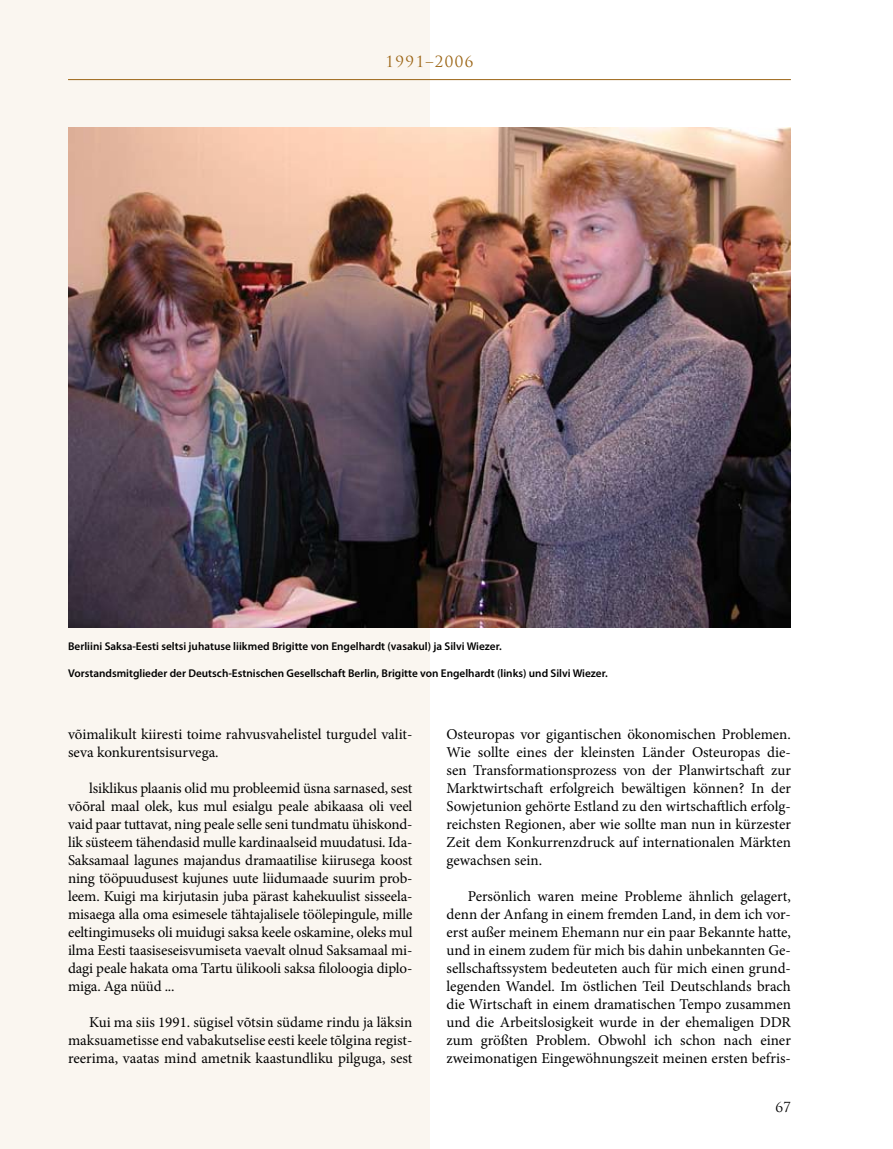
<style>
.page{position:relative;width:893px;height:1149px;background:#fff}
.page>*{position:absolute;margin:0;border:0;box-sizing:border-box;transform-origin:0 0}
.t1{font:15px/18px "Minion Pro";letter-spacing:-.005em;color:#000;text-align:justify}
.t2{font:15px "Trajan Pro";letter-spacing:.1em;color:#9b6414}
.t3{font:13.5px "Trajan Pro";color:#000}
.t4{font:600 11.25px "Myriad Pro";color:#000}
</style>
<div class="page">
<div style="left:0;top:0;width:429px;height:1148px;background:#faf6f0"></div>
<hr style="left:68px;top:79px;width:723px;height:1px;background:#9b6414">
<img style="left:68px;top:128px;width:723px;height:499px">
<p class="t2" style="left:385px;top:52px;width:90px">1991–2006</p>
<p class="t4" style="left:68px;top:639px;width:435px">Berliini Saksa-Eesti seltsi juhatuse liikmed Brigitte von Engelhardt (vasakul) ja Silvi Wiezer.</p>
<p class="t4" style="left:68px;top:666px;width:541px">Vorstandsmitglieder der Deutsch-Estnischen Gesellschaft Berlin, Brigitte von Engelhardt (links) und Silvi Wiezer.</p>
<p class="t1" style="left:68px;top:724px;width:346px">võimalikult kiiresti toime rahvusvahelistel turgudel valit&shy;seva konkurentsisurvega.</p>
<p class="t1" style="left:68px;top:778px;width:346px;text-indent:21px">lsiklikus plaanis olid mu probleemid üsna sarnased, sest võõral maal olek, kus mul esialgu peale abikaasa oli veel vaid paar tuttavat, ning peale selle seni tundmatu ühiskond&shy;lik süsteem tähendasid mulle kardinaalseid muudatusi. Ida-Saksamaal lagunes majandus dramaatilise kiirusega koost ning tööpuudusest kujunes uute liidumaade suurim prob&shy;leem. Kuigi ma kirjutasin juba pärast kahekuulist sisseela&shy;misaega alla oma esimesele tähtajalisele töölepingule, mille eeltingimuseks oli muidugi saksa keele oskamine, oleks mul ilma Eesti taasiseseisvumiseta vaevalt olnud Saksamaal mi&shy;dagi peale hakata oma Tartu ülikooli saksa filoloogia diplo&shy;miga. Aga nüüd ...</p>
<p class="t1" style="left:68px;top:1012px;width:346px;text-indent:21px">Kui ma siis 1991. sügisel võtsin südame rindu ja läksin maksuametisse end vabakutselise eesti keele tõlgina regist&shy;reerima, vaatas mind ametnik kaastundliku pilguga, sest</p>
<p class="t1" style="left:446px;top:724px;width:346px">Osteuropas vor gigantischen ökonomischen Problemen.<br>Wie sollte eines der kleinsten Länder Osteuropas die&shy;sen Transformationsprozess von der Planwirtschaft zur Marktwirtschaft erfolgreich bewältigen können? In der Sowjetunion gehörte Estland zu den wirtschaftlich erfolg&shy;reichsten Regionen, aber wie sollte man nun in kürzester Zeit dem Konkurrenzdruck auf internationalen Märkten gewachsen sein.</p>
<p class="t1" style="left:446px;top:886px;width:346px;text-indent:21px">Persönlich waren meine Probleme ähnlich gelagert, denn der Anfang in einem fremden Land, in dem ich vor&shy;erst außer meinem Ehemann nur ein paar Bekannte hatte, und in einem zudem für mich bis dahin unbekannten Ge&shy;sellschaftssystem bedeuteten auch für mich einen grund&shy;legenden Wandel. Im östlichen Teil Deutschlands brach die Wirtschaft in einem dramatischen Tempo zusammen und die Arbeitslosigkeit wurde in der ehemaligen DDR zum größten Problem. Obwohl ich schon nach einer zweimonatigen Eingewöhnungszeit meinen ersten befris-</p>
<p class="t3" style="left:775px;top:1098px;width:17px">67</p>
</div>
